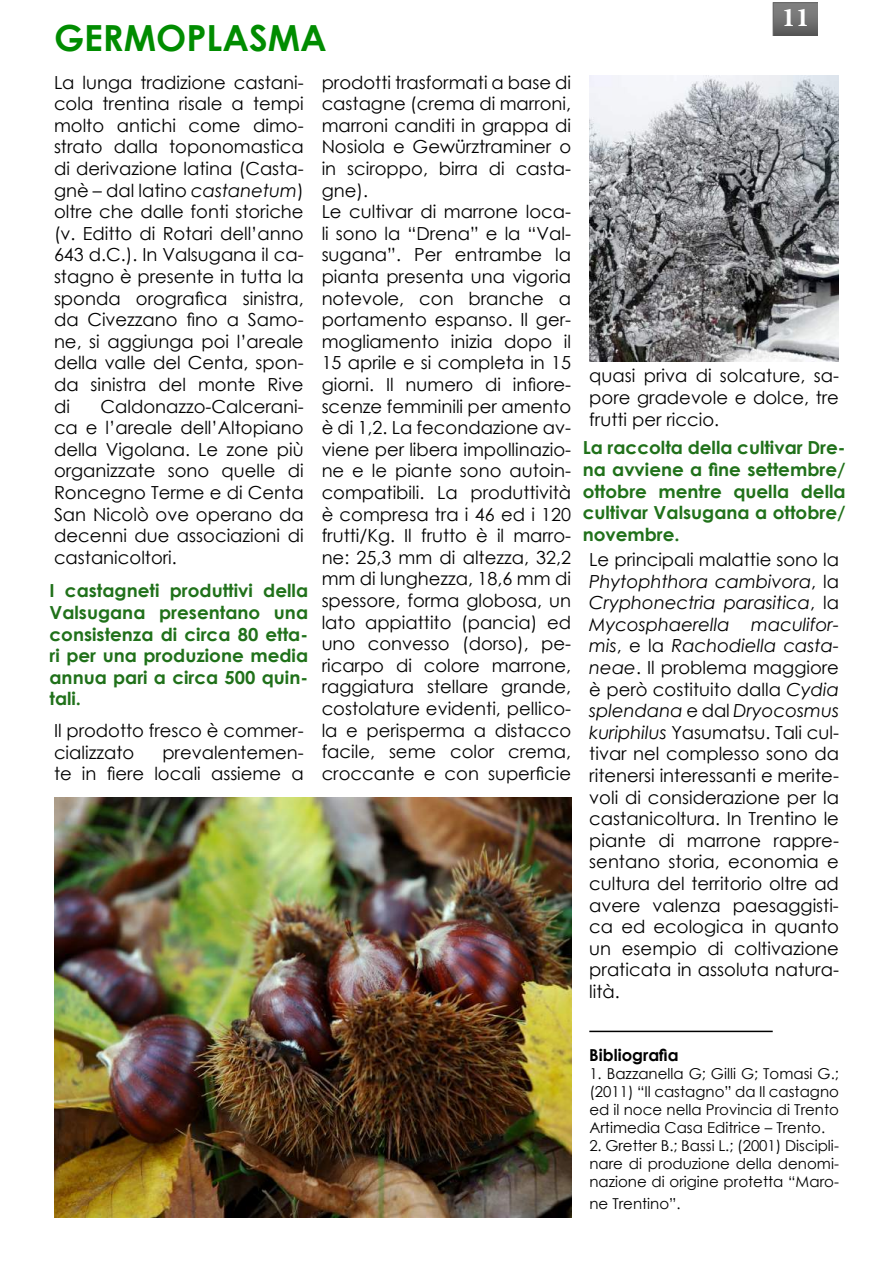
<style>
.page{position:relative;width:893px;height:1263px;background:#fff}
.page>*{position:absolute;margin:0;border:0;box-sizing:border-box;transform-origin:0 0}
.t1{font:700 36px "Century Gothic";color:#008c00}
.t2{font:700 27px "Minion Pro";color:#fff}
.t3{font:18px/21.6px "Century Gothic";color:#000;text-align:justify}
.t4{font:700 18px/21.6px "Century Gothic";color:#20711a;text-align:justify}
.t5{font:700 16.5px "Century Gothic";color:#000}
.t6{font:15px/18px "Century Gothic";color:#000;text-align:justify}
.s1{font-style:italic}
</style>
<div class="page">
<svg style="left:773px;top:2px;width:45px;height:33px"></svg>
<hr style="left:589px;top:1031px;width:184px;height:1px;background:#000">
<img style="left:54px;top:798px;width:517px;height:420px">
<img style="left:589px;top:75px;width:250px;height:286px">
<h1 class="t1" style="left:54px;top:10px;width:55px">GERMOP</h1>
<h1 class="t1" style="left:207px;top:10px;width:122px">LASMA</h1>
<p class="t3" style="left:54px;top:71px;width:251px">La lunga tradizione castani&shy;cola trentina risale a tempi molto antichi come dimo&shy;strato dalla toponomastica di derivazione latina (Casta&shy;gnè – dal latino <span class="s1">castanetum</span>) oltre che dalle fonti storiche (v. Editto di Rotari dell’anno 643 d.C.). In Valsugana il ca&shy;stagno è presente in tutta la sponda orografica sinistra, da Civezzano fino a Samo&shy;ne, si aggiunga poi l’areale della valle del Centa, spon&shy;da sinistra del monte Rive di</p>
<p class="t3" style="left:54px;top:395px;width:251px;text-indent:47px">Caldonazzo-Calcerani&shy;ca e l’areale dell’Altopiano della Vigolana. Le zone più organizzate sono quelle di Roncegno Terme e di Centa San Nicolò ove operano da decenni due associazioni di castanicoltori.</p>
<p class="t4" style="left:50px;top:579px;width:260px">I castagneti produttivi della Valsugana presentano una consistenza di circa 80 etta&shy;ri per una produzione media annua pari a circa 500 quin&shy;tali.</p>
<p class="t3" style="left:54px;top:719px;width:251px">Il prodotto fresco è commer&shy;cializzato</p>
<p class="t3" style="left:54px;top:741px;width:251px;text-align:right">prevalentemen-<br>te in fiere locali assieme a</p>
<p class="t3" style="left:322px;top:71px;width:251px;text-align:left">prodotti trasformati a base di castagne (crema di marroni, marroni canditi in grappa di<br>Nosiola e Gewürztraminer o in sciroppo, birra di casta&shy;gne).<br>Le cultivar di marrone loca&shy;li sono la “Drena” e la “Val&shy;sugana”. Per entrambe la pianta presenta una vigoria notevole, con branche a portamento espanso. Il ger&shy;mogliamento inizia dopo il<br>15 aprile e si completa in 15 giorni. Il numero di infiore&shy;scenze femminili per amento è di 1,2. La fecondazione av&shy;viene per libera impollinazio&shy;ne e le piante sono autoin&shy;compatibili. La produttività è compresa tra i 46 ed i 120 frutti/Kg. Il frutto è il marro&shy;ne: 25,3 mm di altezza, 32,2 mm di lunghezza, 18,6 mm di spessore, forma globosa, un lato appiattito (pancia) ed uno convesso (dorso), pe&shy;ricarpo di colore marrone, raggiatura stellare grande, costolature evidenti, pellico&shy;la e perisperma a distacco facile, seme color crema, croccante e con superficie</p>
<h2 class="t2" style="left:782px;top:-2px;width:29px">11</h2>
<p class="t3" style="left:589px;top:365px;width:251px">quasi priva di solcature, sa&shy;pore gradevole e dolce, tre frutti per riccio.</p>
<p class="t4" style="left:583px;top:436px;width:264px">La raccolta della cultivar Dre&shy;na avviene a fine settembre/ ottobre mentre quella della cultivar Valsugana a ottobre/ novembre.</p>
<p class="t3" style="left:589px;top:548px;width:251px">Le principali malattie sono la <span class="s1">Phytophthora cambivora</span>, la <span class="s1">Cryphonectria parasitica</span>, la <span class="s1">Mycosphaerella maculifor&shy;mis</span>, e la <span class="s1">Rachodiella casta&shy;neae</span>. Il problema maggiore è però costituito dalla <span class="s1">Cydia splendana</span> e dal <span class="s1">Dryocosmus kuriphilus</span> Yasumatsu. Tali cul&shy;tivar nel complesso sono da ritenersi interessanti e merite&shy;voli di considerazione per la castanicoltura. In Trentino le piante di marrone rappre&shy;sentano storia, economia e cultura del territorio oltre ad avere valenza paesaggisti&shy;ca ed ecologica in quanto un esempio di coltivazione praticata in assoluta natura&shy;lità.</p>
<p class="t5" style="left:589px;top:1042px;width:91px">Bibliografia</p>
<p class="t6" style="left:589px;top:1064px;width:251px">1. Bazzanella G; Gilli G; Tomasi G.; (2011) “Il castagno” da Il castagno ed il noce nella Provincia di Trento Artimedia Casa Editrice – Trento.</p>
<p class="t6" style="left:589px;top:1136px;width:251px">2. Gretter B.; Bassi L.; (2001) Discipli&shy;nare di produzione della denomi&shy;nazione di origine protetta “Maro-</p>
<p class="t6" style="left:589px;top:1194px;width:93px">ne Trentino”.</p>
</div>
